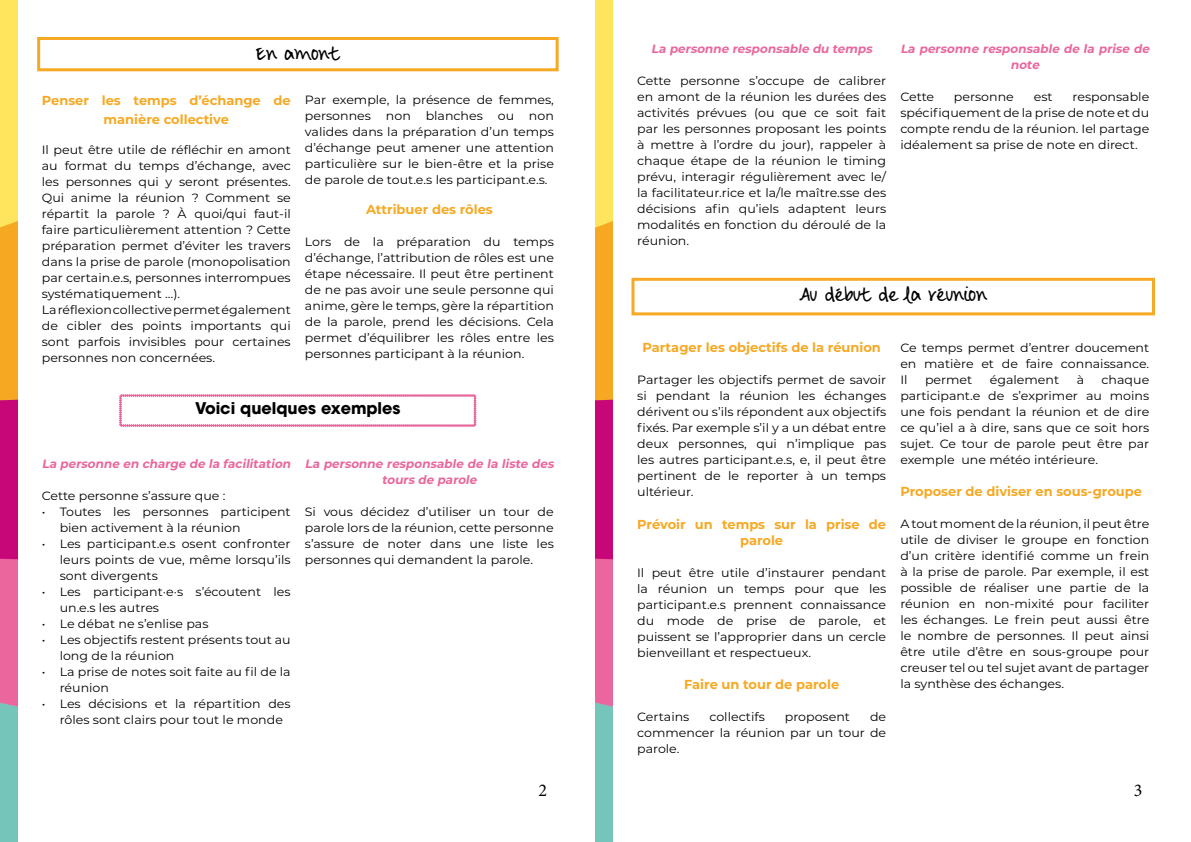
<style>
.page{position:relative;width:1191px;height:842px;background:#fff}
.page>*{position:absolute;margin:0;border:0;box-sizing:border-box;transform-origin:0 0}
.t1{font:18px "Minion Pro";color:#000}
.t2{font:16px "DJB Smarty Pants";color:#000}
.t3{font:700 16px "ITC Avant Garde Pro";color:#000}
.t4{font:700 13px/16px "Montserrat";color:#f7a823;text-align:center}
.t5{font:700 13px/19px "Montserrat";color:#f6a924;text-align:center}
.t6{font:12px/16px "Montserrat";color:#020203;text-align:justify;scale:1.05 1}
.t7{font:italic 700 12px/16px "Montserrat";color:#e9669e;text-align:center}
</style>
<div class="page">
<img style="left:0;top:0;width:17px;height:841px">
<div style="left:37px;top:37px;width:521px;height:34px;border:3px solid #f6a924"></div>
<svg style="left:119px;top:394px;width:357px;height:33px"></svg>
<img style="left:595px;top:0;width:17px;height:841px">
<div style="left:631px;top:278px;width:524px;height:37px;border:3px solid #f6a924"></div>
<h2 class="t2" style="left:256px;top:45px;width:85px">En amont</h2>
<p class="t5" style="left:42px;top:90px;width:250px">Penser les temps d’échange de manière collective</p>
<p class="t6" style="left:42px;top:141px;width:239px;text-align:left">Il peut être utile de réfléchir en amont au format du temps d’échange, avec les personnes qui y seront présentes.<br>Qui anime la réunion ? Comment se répartit la parole ? À quoi/qui faut-il faire particulièrement attention ? Cette préparation permet d’éviter les travers dans la prise de parole (monopolisation par certain.e.s, personnes interrompues systématiquement …).<br>La réflexion collective permet également de cibler des points importants qui sont parfois invisibles pour certaines personnes non concernées.</p>
<p class="t6" style="left:305px;top:91px;width:239px">Par exemple, la présence de femmes, personnes non blanches ou non valides dans la préparation d’un temps d’échange peut amener une attention particulière sur le bien-être et la prise de parole de tout.e.s les participant.e.s.</p>
<p class="t5" style="left:366px;top:199px;width:128px">Attribuer des rôles</p>
<p class="t6" style="left:305px;top:233px;width:239px">Lors de la préparation du temps d’échange, l’attribution de rôles est une étape nécessaire. Il peut être pertinent de ne pas avoir une seule personne qui anime, gère le temps, gère la répartition de la parole, prend les décisions. Cela permet d’équilibrer les rôles entre les personnes participant à la réunion.</p>
<h2 class="t3" style="left:195px;top:397px;width:207px">Voici quelques exemples</h2>
<p class="t7" style="left:42px;top:455px;width:253px">La personne en charge de la facilitation</p>
<p class="t6" style="left:42px;top:487px;width:176px">Cette personne s’assure que :</p>
<p class="t6" style="left:60px;top:503px;width:221px;text-indent:-18px">• Toutes les personnes participent bien activement à la réunion</p>
<p class="t6" style="left:60px;top:535px;width:221px;text-indent:-18px">• Les participant.e.s osent confronter leurs points de vue, même lorsqu’ils sont divergents</p>
<p class="t6" style="left:60px;top:583px;width:221px;text-indent:-18px">• Les participant·e·s s’écoutent les un.e.s les autres</p>
<p class="t6" style="left:42px;top:615px;width:160px">• Le débat ne s’enlise pas</p>
<p class="t6" style="left:60px;top:631px;width:221px;text-indent:-18px">• Les objectifs restent présents tout au long de la réunion</p>
<p class="t6" style="left:60px;top:663px;width:221px;text-indent:-18px">• La prise de notes soit faite au fil de la réunion</p>
<p class="t6" style="left:60px;top:695px;width:221px;text-indent:-18px">• Les décisions et la répartition des rôles sont clairs pour tout le monde</p>
<p class="t7" style="left:305px;top:455px;width:253px">La personne responsable de la liste des tours de parole</p>
<p class="t6" style="left:305px;top:503px;width:239px">Si vous décidez d’utiliser un tour de parole lors de la réunion, cette personne s’assure de noter dans une liste les personnes qui demandent la parole.</p>
<h1 class="t1" style="left:538px;top:778px;width:10px">2</h1>
<p class="t7" style="left:651px;top:40px;width:225px">La personne responsable du temps</p>
<p class="t6" style="left:637px;top:73px;width:239px">Cette personne s’occupe de calibrer en amont de la réunion les durées des activités prévues (ou que ce soit fait par les personnes proposant les points à mettre à l’ordre du jour), rappeler à chaque étape de la réunion le timing prévu, interagir régulièrement avec le/ la facilitateur.rice et la/le maître.sse des décisions afin qu’iels adaptent leurs modalités en fonction du déroulé de la réunion.</p>
<p class="t7" style="left:900px;top:40px;width:253px">La personne responsable de la prise de note</p>
<p class="t6" style="left:900px;top:89px;width:34px">Cette</p>
<p class="t6" style="left:954px;top:89px;width:59px">personne</p>
<p class="t6" style="left:1033px;top:89px;width:19px">est</p>
<p class="t6" style="left:900px;top:89px;width:239px;text-indent:172px">responsable spécifiquement de la prise de note et du compte rendu de la réunion. Iel partage idéalement sa prise de note en direct.</p>
<h2 class="t2" style="left:799px;top:286px;width:189px">Au début de la réunion</h2>
<p class="t4" style="left:642px;top:339px;width:240px">Partager les objectifs de la réunion</p>
<p class="t6" style="left:637px;top:372px;width:239px">Partager les objectifs permet de savoir si pendant la réunion les échanges dérivent ou s’ils répondent aux objectifs fixés. Par exemple s’il y a un débat entre deux personnes, qui n’implique pas les autres participant.e.s, e, il peut être pertinent de le reporter à un temps ultérieur.</p>
<p class="t4" style="left:637px;top:515px;width:250px">Prévoir un temps sur la prise de parole</p>
<p class="t6" style="left:637px;top:564px;width:239px">Il peut être utile d’instaurer pendant la réunion un temps pour que les participant.e.s prennent connaissance du mode de prise de parole, et puissent se l’approprier dans un cercle bienveillant et respectueux.</p>
<p class="t4" style="left:684px;top:675px;width:157px">Faire un tour de parole</p>
<p class="t6" style="left:637px;top:708px;width:51px">Certains</p>
<p class="t6" style="left:709px;top:708px;width:54px">collectifs</p>
<p class="t6" style="left:785px;top:708px;width:64px">proposent</p>
<p class="t6" style="left:900px;top:339px;width:239px">Ce temps permet d’entrer doucement en matière et de faire connaissance.<br>Il</p>
<p class="t6" style="left:900px;top:371px;width:239px;text-indent:201px">chaque participant.e de s’exprimer au moins une fois pendant la réunion et de dire ce qu’iel a à dire, sans que ce soit hors sujet. Ce tour de parole peut être par exemple une météo intérieure.</p>
<p class="t4" style="left:900px;top:482px;width:243px">Proposer de diviser en sous-groupe</p>
<p class="t6" style="left:900px;top:515px;width:239px">A tout moment de la réunion, il peut être utile de diviser le groupe en fonction d’un critère identifié comme un frein à la prise de parole. Par exemple, il est possible de réaliser une partie de la réunion en non-mixité pour faciliter les échanges. Le frein peut aussi être le nombre de personnes. Il peut ainsi être utile d’être en sous-groupe pour creuser tel ou tel sujet avant de partager la synthèse des échanges.</p>
<p class="t6" style="left:925px;top:371px;width:46px">permet</p>
<p class="t6" style="left:989px;top:371px;width:68px">également</p>
<p class="t6" style="left:1076px;top:371px;width:9px">à</p>
<p class="t6" style="left:637px;top:708px;width:239px;text-indent:233px">de commencer la réunion par un tour de parole.</p>
<h1 class="t1" style="left:1134px;top:778px;width:10px">3</h1>
</div>
